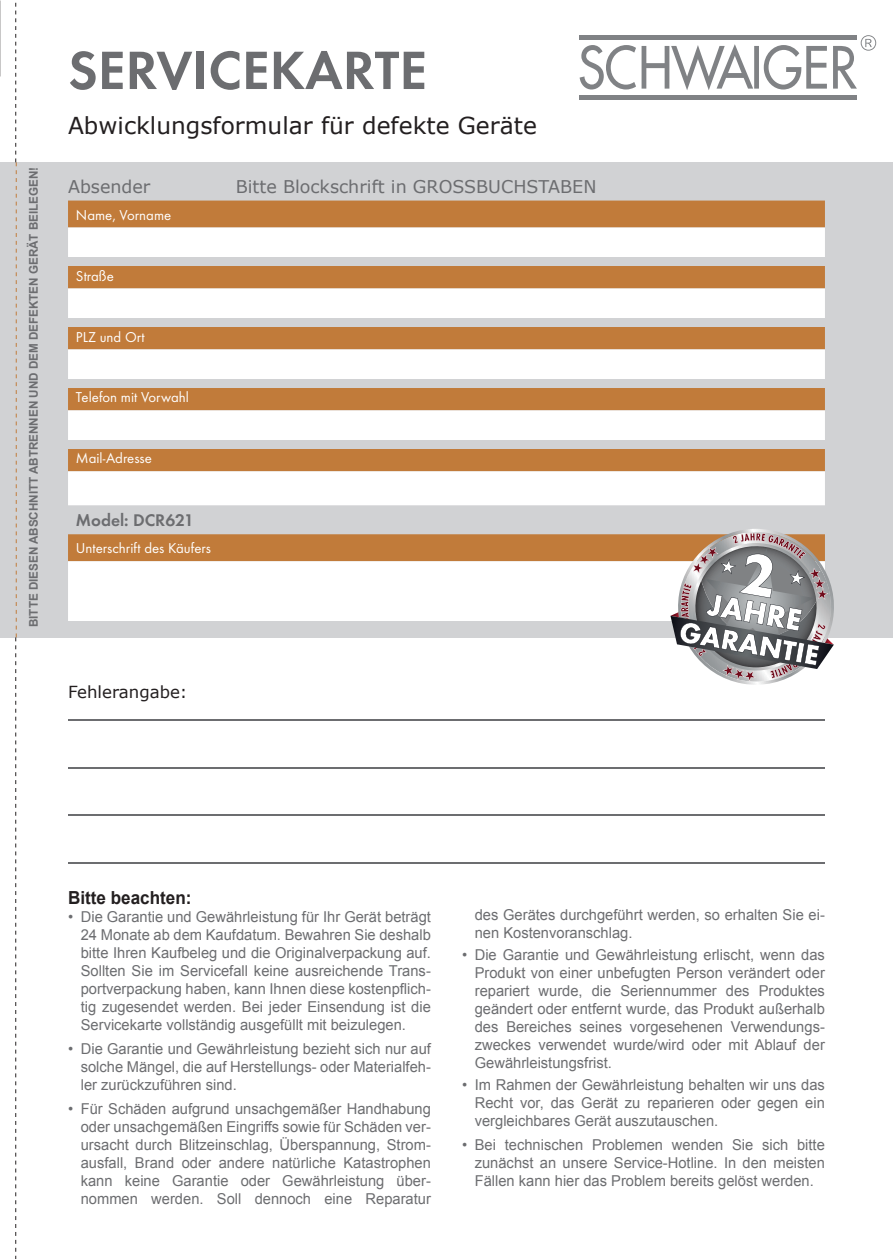
<style>
.page{position:relative;width:893px;height:1259px;background:#fff}
.page>*{position:absolute;margin:0;border:0;box-sizing:border-box;transform-origin:0 0}
.t1{font:55.8px "Futura TOT Dem";color:#6c6d70}
.t2{font:23.4px "Verdana";color:#231f20}
.t3{font:700 18px "Arial";color:#231f20;scale:.95 1}
.t4{font:17.4px "Verdana";color:#6c6d70}
.t5{font:17.4px "Futura TOT Dem";color:#6c6d70}
.t6{font:16.5px "Verdana";color:#231f20}
.t7{font:15px/18px "Arial";color:#6c6d70;text-align:justify}
.t8{font:14.7px "Futura TOT Boo";color:#fff}
.t9{font:700 12px "Arial";color:#6c6d70}
</style>
<div class="page">
<div style="left:0;top:162px;width:893px;height:475px;background:#d1d2d4"></div>
<div style="left:68px;top:200px;width:757px;height:27px;background:#c17b3a"></div>
<svg style="left:68px;top:227px;width:757px;height:394px;background:#e6d0bb"></svg>
<div style="left:68px;top:257px;width:757px;height:9px;background:#d1d2d4"></div>
<div style="left:68px;top:318px;width:757px;height:9px;background:#d1d2d4"></div>
<div style="left:68px;top:379px;width:757px;height:9px;background:#d1d2d4"></div>
<div style="left:68px;top:440px;width:757px;height:9px;background:#d1d2d4"></div>
<hr style="left:68px;top:767px;width:757px;height:1px;background:#6c6d70">
<hr style="left:68px;top:719px;width:757px;height:1px;background:#6c6d70">
<hr style="left:68px;top:815px;width:757px;height:1px;background:#6c6d70">
<hr style="left:68px;top:862px;width:757px;height:1px;background:#6c6d70">
<svg style="left:15px;top:3px;width:2px;height:1256px"></svg>
<svg style="left:670px;top:526px;width:170px;height:159px"></svg>
<hr style="left:580px;top:35px;width:277px;height:4px;background:#808285">
<hr style="left:580px;top:95px;width:277px;height:4px;background:#808285">
<svg style="left:580px;top:45px;width:56px;height:44px"></svg>
<svg style="left:833px;top:35px;width:43px;height:54px"></svg>
<svg style="left:642px;top:44px;width:185px;height:46px"></svg>
<p class="t9" style="left:26px;top:627px;width:462px;rotate:-90deg">BITTE DIESEN ABSCHNITT ABTRENNEN UND DEM DEFEKTEN GERÄT BEILEGEN!</p>
<h1 class="t1" style="left:68px;top:37px;width:360px">SERVICEKARTE</h1>
<h2 class="t2" style="left:68px;top:110px;width:470px">Abwicklungsformular für defekte Geräte</h2>
<p class="t4" style="left:68px;top:175px;width:84px">Absender</p>
<p class="t4" style="left:236px;top:175px;width:362px">Bitte Blockschrift in GROSSBUCHSTABEN</p>
<p class="t8" style="left:76px;top:206px;width:97px">Name, Vorname</p>
<p class="t8" style="left:76px;top:267px;width:39px">Straße</p>
<p class="t8" style="left:76px;top:328px;width:70px">PLZ und Ort</p>
<p class="t8" style="left:76px;top:389px;width:114px">Telefon mit Vorwahl</p>
<p class="t8" style="left:76px;top:450px;width:77px">Mail-Adresse</p>
<p class="t5" style="left:76px;top:510px;width:120px">Model: DCR621</p>
<p class="t8" style="left:76px;top:539px;width:137px">Unterschrift des Käufers</p>
<p class="t6" style="left:68px;top:681px;width:121px">Fehlerangabe:</p>
<p class="t3" style="left:68px;top:885px;width:132px">Bitte beachten:</p>
<p class="t7" style="left:81px;top:907px;width:352px;text-indent:-13px">• Die Garantie und Gewährleistung für Ihr Gerät beträgt 24 Monate ab dem Kaufdatum. Bewahren Sie deshalb bitte Ihren Kaufbeleg und die Originalverpackung auf.<br>Sollten Sie im Servicefall keine ausreichende Trans&shy;portverpackung haben, kann Ihnen diese kostenpflich&shy;tig zugesendet werden. Bei jeder Einsendung ist die Servicekarte vollständig ausgefüllt mit beizulegen.</p>
<p class="t7" style="left:81px;top:1039px;width:352px;text-indent:-13px">• Die Garantie und Gewährleistung bezieht sich nur auf solche Mängel, die auf Herstellungs- oder Materialfeh&shy;ler zurückzuführen sind.</p>
<p class="t7" style="left:81px;top:1099px;width:352px;text-indent:-13px">• Für Schäden aufgrund unsachgemäßer Handhabung oder unsachgemäßen Eingriffs sowie für Schäden ver&shy;ursacht durch Blitzeinschlag, Überspannung, Strom&shy;ausfall, Brand oder andere natürliche Katastrophen kann keine Garantie oder Gewährleistung über&shy;nommen werden. Soll dennoch eine Reparatur</p>
<p class="t7" style="left:475px;top:905px;width:352px">des Gerätes durchgeführt werden, so erhalten Sie ei&shy;nen Kostenvoranschlag.</p>
<p class="t7" style="left:475px;top:945px;width:352px;text-indent:-13px">• Die Garantie und Gewährleistung erlischt, wenn das Produkt von einer unbefugten Person verändert oder repariert wurde, die Seriennummer des Produktes geändert oder entfernt wurde, das Produkt außerhalb des Bereiches seines vorgesehenen Verwendungs&shy;zweckes verwendet wurde/wird oder mit Ablauf der Gewährleistungsfrist.</p>
<p class="t7" style="left:475px;top:1076px;width:352px;text-indent:-13px">• Im Rahmen der Gewährleistung behalten wir uns das Recht vor, das Gerät zu reparieren oder gegen ein vergleichbares Gerät auszutauschen.</p>
<p class="t7" style="left:475px;top:1136px;width:352px;text-indent:-13px">• Bei technischen Problemen wenden Sie sich bitte zunächst an unsere Service-Hotline. In den meisten Fällen kann hier das Problem bereits gelöst werden.</p>
</div>
